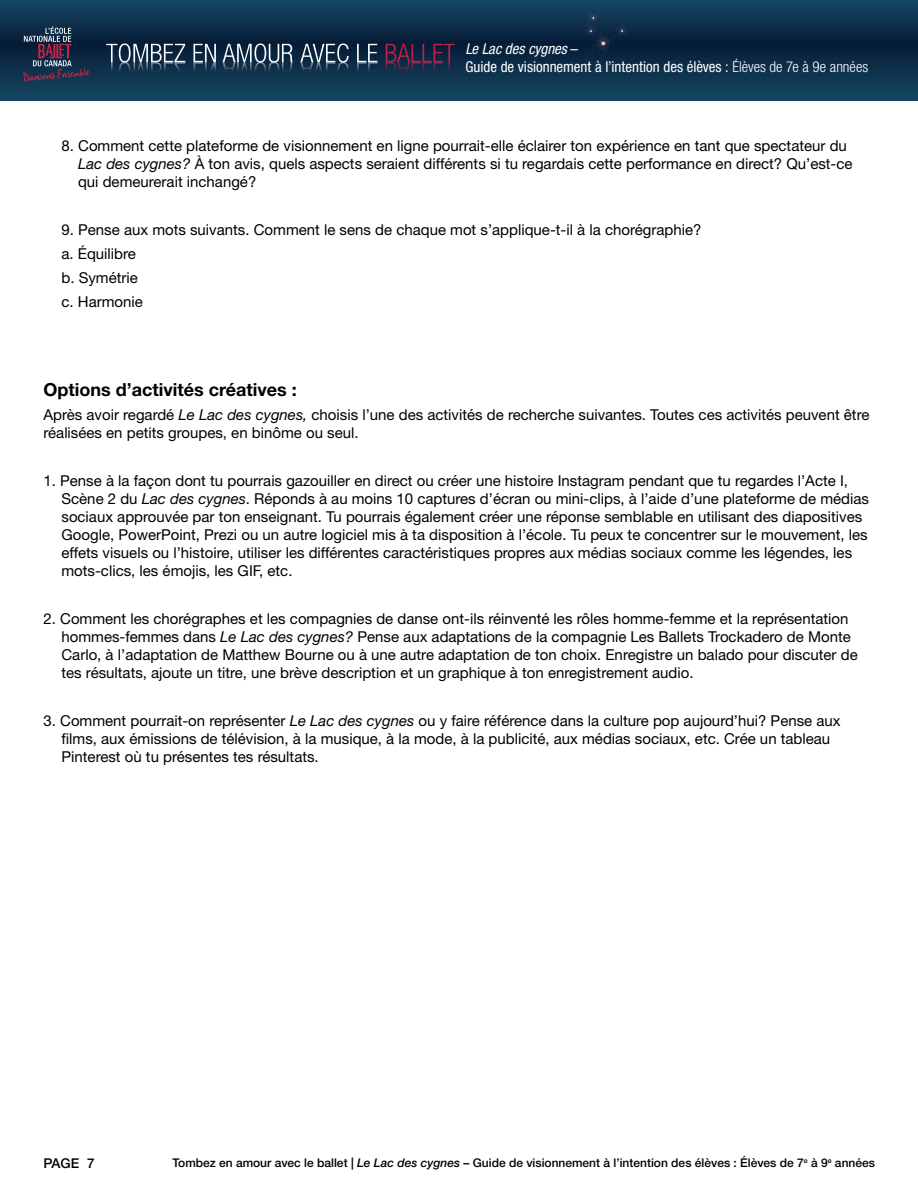
<style>
.page{position:relative;width:918px;height:1188px;background:#fff}
.page>*{position:absolute;margin:0;border:0;box-sizing:border-box;transform-origin:0 0}
.t1{font:700 18px "Helvetica Neue LT Std";color:#000}
.t2{font:15px/18px "Helvetica Neue LT Std";color:#000}
.t3{font:condensed 15px/18px "Helvetica Neue LT Std";color:#fff}
.t4{font:500 13.5px "Helvetica Neue LT Std";color:#000}
.t5{font:500 12px "Helvetica Neue LT Std";color:#000}
.s1{font-style:italic}
.s2{font-weight:300}
</style>
<div class="page">
<div style="left:0;top:0;width:918px;height:43px;background:linear-gradient(to bottom,#154864,#071c37)"></div>
<div style="left:0;top:43px;width:918px;height:58px;background:linear-gradient(to bottom,#071b36,#144763)"></div>
<svg style="left:106px;top:44px;width:187px;height:37px;background:#324c63"></svg>
<svg style="left:300px;top:44px;width:77px;height:37px;background:#2d485f"></svg>
<svg style="left:386px;top:44px;width:69px;height:37px;background:#282946"></svg>
<svg style="left:584px;top:12px;width:47px;height:41px;background:#112c47"></svg>
<svg style="left:23px;top:26px;width:68px;height:55px;background:#313851"></svg>
<p class="t3" style="left:465px;top:40px;width:404px"><span class="s1">Le Lac des cygnes</span> –<br>Guide de visionnement à l’intention des élèves : <span class="s2">Élèves de 7e à 9e années</span></p>
<p class="t2" style="left:78px;top:137px;width:776px;text-indent:-16px">8. Comment cette plateforme de visionnement en ligne pourrait-elle éclairer ton expérience en tant que spectateur du<br><span class="s1">Lac des cygnes?</span> À ton avis, quels aspects seraient différents si tu regardais cette performance en direct? Qu’est-ce qui demeurerait inchangé?</p>
<p class="t2" style="left:62px;top:218px;width:641px;line-height:24px">9. Pense aux mots suivants. Comment le sens de chaque mot s’applique-t-il à la chorégraphie? a. Équilibre<br>b. Symétrie<br>c. Harmonie</p>
<p class="t1" style="left:44px;top:379px;width:255px">Options d’activités créatives :</p>
<p class="t2" style="left:44px;top:406px;width:827px">Après avoir regardé <span class="s1">Le Lac des cygnes,</span> choisis l’une des activités de recherche suivantes. Toutes ces activités peuvent être réalisées en petits groupes, en binôme ou seul.</p>
<p class="t2" style="left:62px;top:472px;width:809px;text-indent:-18px">1. Pense à la façon dont tu pourrais gazouiller en direct ou créer une histoire Instagram pendant que tu regardes l’Acte I, Scène 2 du <span class="s1">Lac des cygnes</span>. Réponds à au moins 10 captures d’écran ou mini-clips, à l’aide d’une plateforme de médias sociaux approuvée par ton enseignant. Tu pourrais également créer une réponse semblable en utilisant des diapositives Google, PowerPoint, Prezi ou un autre logiciel mis à ta disposition à l’école. Tu peux te concentrer sur le mouvement, les effets visuels ou l’histoire, utiliser les différentes caractéristiques propres aux médias sociaux comme les légendes, les mots-clics, les émojis, les GIF, etc.</p>
<p class="t2" style="left:62px;top:610px;width:798px;text-indent:-18px">2. Comment les chorégraphes et les compagnies de danse ont-ils réinventé les rôles homme-femme et la représentation hommes-femmes dans <span class="s1">Le Lac des cygnes?</span> Pense aux adaptations de la compagnie Les Ballets Trockadero de Monte Carlo, à l’adaptation de Matthew Bourne ou à une autre adaptation de ton choix. Enregistre un balado pour discuter de tes résultats, ajoute un titre, une brève description et un graphique à ton enregistrement audio.</p>
<p class="t2" style="left:62px;top:712px;width:781px;text-indent:-18px">3. Comment pourrait-on représenter <span class="s1">Le Lac des cygnes</span> ou y faire référence dans la culture pop aujourd’hui? Pense aux films, aux émissions de télévision, à la musique, à la mode, à la publicité, aux médias sociaux, etc. Crée un tableau<br>Pinterest où tu présentes tes résultats.</p>
<p class="t4" style="left:44px;top:1155px;width:53px">PAGE 7</p>
<p class="t5" style="left:172px;top:1155px;width:704px">Tombez en amour avec le ballet | <span class="s1">Le Lac des cygnes</span> – Guide de visionnement à l’intention des élèves : Élèves de 7<sup>e</sup> à 9<sup>e</sup> années</p>
</div>
